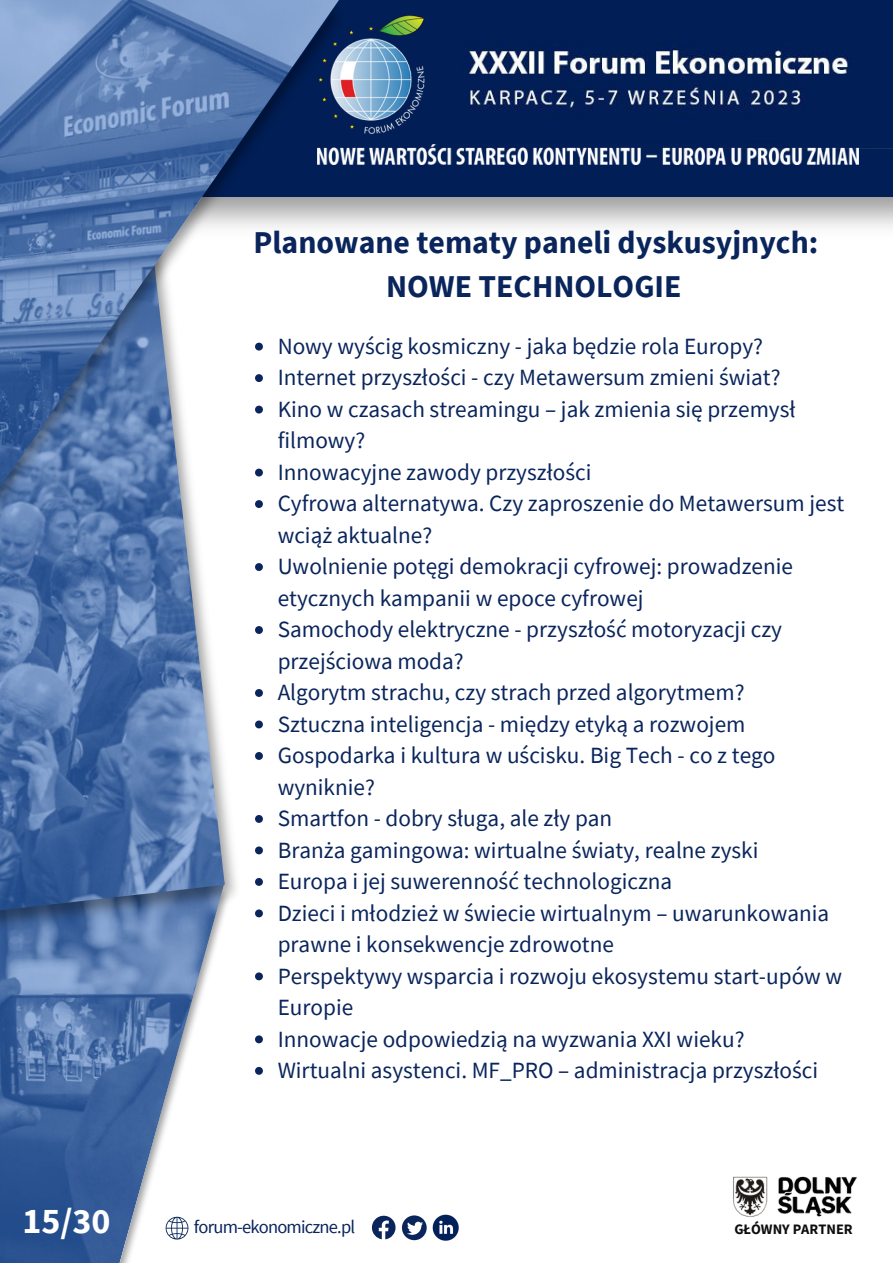
<style>
.page{position:relative;width:893px;height:1264px;background:#fff}
.page>*{position:absolute;margin:0;border:0;box-sizing:border-box;transform-origin:0 0}
.t1{font:700 36px "Source Sans Pro";color:#fff}
.t2{font:700 31.8px "Source Sans Pro";color:#0a255c}
.t3{font:23.25px/31.5px "Source Sans Pro";color:#0a255c}
.t4{font:18.45px "Source Sans Pro";letter-spacing:-.045em;color:#0a255c}
.t5{font:700 14.4px "Source Sans Pro";color:#0d0d0d}
</style>
<div class="page">
<div style="left:376px;top:148px;width:516px;height:49px;background:#011e56"></div>
<img style="left:0;top:957px;width:212px;height:305px">
<img style="left:225px;top:728px;width:36px;height:190px">
<img style="left:0;top:563px;width:225px;height:394px">
<img style="left:0;top:164px;width:376px;height:399px">
<img style="left:0;top:0;width:340px;height:486px">
<svg style="left:165px;top:1216px;width:24px;height:23px"></svg>
<svg style="left:372px;top:1215px;width:23px;height:24px"></svg>
<svg style="left:402px;top:1215px;width:24px;height:25px"></svg>
<img style="left:432px;top:1214px;width:27px;height:27px">
<img style="left:733px;top:1176px;width:124px;height:41px">
<svg style="left:255px;top:343px;width:8px;height:7px"></svg>
<svg style="left:255px;top:374px;width:8px;height:8px"></svg>
<svg style="left:255px;top:405px;width:8px;height:8px"></svg>
<svg style="left:255px;top:468px;width:8px;height:8px"></svg>
<svg style="left:255px;top:500px;width:8px;height:8px"></svg>
<svg style="left:255px;top:563px;width:8px;height:8px"></svg>
<svg style="left:255px;top:626px;width:8px;height:8px"></svg>
<svg style="left:255px;top:689px;width:8px;height:8px"></svg>
<svg style="left:255px;top:720px;width:8px;height:8px"></svg>
<svg style="left:255px;top:752px;width:8px;height:8px"></svg>
<svg style="left:255px;top:815px;width:8px;height:7px"></svg>
<svg style="left:255px;top:846px;width:8px;height:8px"></svg>
<svg style="left:255px;top:878px;width:8px;height:7px"></svg>
<svg style="left:255px;top:909px;width:8px;height:8px"></svg>
<svg style="left:255px;top:972px;width:8px;height:8px"></svg>
<svg style="left:255px;top:1035px;width:8px;height:8px"></svg>
<svg style="left:255px;top:1066px;width:8px;height:8px"></svg>
<img style="left:465px;top:0;width:427px;height:148px">
<img style="left:267px;top:0;width:198px;height:154px">
<img style="left:318px;top:144px;width:540px;height:20px">
<p class="t1" style="left:22px;top:1196px;width:90px">15/30</p>
<p class="t2" style="left:253px;top:222px;width:566px">Planowane tematy paneli dyskusyjnych:</p>
<p class="t2" style="left:386px;top:266px;width:297px">NOWE TECHNOLOGIE</p>
<p class="t3" style="left:278px;top:330px;width:487px">Nowy wyścig kosmiczny - jaka będzie rola Europy?</p>
<p class="t3" style="left:278px;top:361px;width:504px">Internet przyszłości - czy Metawersum zmieni świat?</p>
<p class="t3" style="left:278px;top:393px;width:519px">Kino w czasach streamingu – jak zmienia się przemysł filmowy?</p>
<p class="t3" style="left:278px;top:456px;width:315px">Innowacyjne zawody przyszłości</p>
<p class="t3" style="left:278px;top:487px;width:568px">Cyfrowa alternatywa. Czy zaproszenie do Metawersum jest wciąż aktualne?</p>
<p class="t3" style="left:278px;top:550px;width:517px">Uwolnienie potęgi demokracji cyfrowej: prowadzenie etycznych kampanii w epoce cyfrowej</p>
<p class="t3" style="left:278px;top:613px;width:506px">Samochody elektryczne - przyszłość motoryzacji czy przejściowa moda?</p>
<p class="t3" style="left:278px;top:676px;width:468px">Algorytm strachu, czy strach przed algorytmem?</p>
<p class="t3" style="left:278px;top:707px;width:469px">Sztuczna inteligencja - między etyką a rozwojem</p>
<p class="t3" style="left:278px;top:739px;width:499px">Gospodarka i kultura w uścisku. Big Tech - co z tego wyniknie?</p>
<p class="t3" style="left:278px;top:802px;width:336px">Smartfon - dobry sługa, ale zły pan</p>
<p class="t3" style="left:278px;top:833px;width:482px">Branża gamingowa: wirtualne światy, realne zyski</p>
<p class="t3" style="left:278px;top:865px;width:396px">Europa i jej suwerenność technologiczna</p>
<p class="t3" style="left:278px;top:896px;width:553px">Dzieci i młodzież w świecie wirtualnym – uwarunkowania prawne i konsekwencje zdrowotne</p>
<p class="t3" style="left:278px;top:959px;width:566px">Perspektywy wsparcia i rozwoju ekosystemu start-upów w<br>Europie</p>
<p class="t3" style="left:278px;top:1022px;width:468px">Innowacje odpowiedzią na wyzwania XXI wieku?</p>
<p class="t3" style="left:278px;top:1054px;width:542px">Wirtualni asystenci. MF_PRO – administracja przyszłości</p>
<p class="t4" style="left:194px;top:1214px;width:163px">forum-ekonomiczne.pl</p>
<p class="t5" style="left:734px;top:1219px;width:120px">GŁÓWNY PARTNER</p>
</div>
